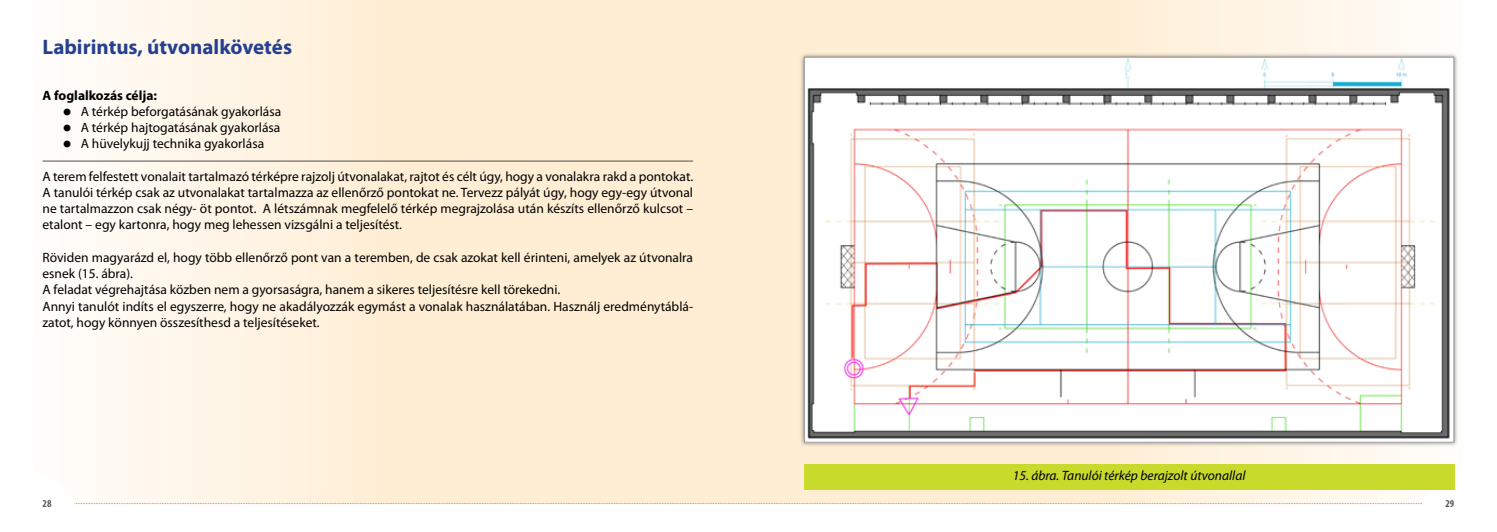
<style>
.page{position:relative;width:1497px;height:532px;background:#fff}
.page>*{position:absolute;margin:0;border:0;box-sizing:border-box;transform-origin:0 0}
.t1{font:700 21px "Myriad Pro";color:#25408f}
.t2{font:13.5px/16.2px "Myriad Pro";color:#000;text-align:justify}
.t3{font:italic 13.5px "Myriad Pro";color:#000}
.t4{font:700 13.5px "Myriad Pro";color:#000}
.t5{font:700 condensed 10.5px "Myriad Pro";color:#58595b}
</style>
<div class="page">
<div style="left:748px;top:0;width:715px;height:503px;background:linear-gradient(to right,#ffeaca,#fff9f1)"></div>
<div style="left:34px;top:0;width:714px;height:503px;background:linear-gradient(to right,#fff9f1,#ffeaca)"></div>
<svg style="left:34px;top:473px;width:1429px;height:31px"></svg>
<hr style="left:43px;top:161px;width:650px;height:1px;background:#4d4d4f">
<div style="left:799px;top:52px;width:659px;height:395px;background:#000;opacity:.45"></div>
<img style="left:806px;top:59px;width:646px;height:381px">
<div style="left:804px;top:463px;width:650px;height:26px;background:#c8da2b"></div>
<h1 class="t1" style="left:43px;top:33px;width:251px">Labirintus, útvonalkövetés</h1>
<p class="t4" style="left:43px;top:86px;width:116px">A foglalkozás célja:</p>
<p class="t2" style="left:64px;top:103px;width:219px">■ A térkép beforgatásának gyakorlása</p>
<p class="t2" style="left:64px;top:119px;width:218px">■ A térkép hajtogatásának gyakorlása</p>
<p class="t2" style="left:64px;top:135px;width:202px">■ A hüvelykujj technika gyakorlása</p>
<p class="t2" style="left:43px;top:168px;width:652px">A terem felfestett vonalait tartalmazó térképre rajzolj útvonalakat, rajtot és célt úgy, hogy a vonalakra rakd a pontokat.<br>A tanulói térkép csak az utvonalakat tartalmazza az ellenőrző pontokat ne. Tervezz pályát úgy, hogy egy-egy útvonal ne tartalmazzon csak négy- öt pontot. A létszámnak megfelelő térkép megrajzolása után készíts ellenőrző kulcsot – etalont – egy kartonra, hogy meg lehessen vizsgálni a teljesítést.</p>
<p class="t2" style="left:43px;top:249px;width:652px;text-align:left">Röviden magyarázd el, hogy több ellenőrző pont van a teremben, de csak azokat kell érinteni, amelyek az útvonalra esnek (15. ábra).<br>A feladat végrehajtása közben nem a gyorsaságra, hanem a sikeres teljesítésre kell törekedni.<br>Annyi tanulót indíts el egyszerre, hogy ne akadályozzák egymást a vonalak használatában. Használj eredménytáblá&shy;zatot, hogy könnyen összesíthesd a teljesítéseket.</p>
<p class="t3" style="left:1013px;top:467px;width:234px">15. ábra. Tanulói térkép berajzolt útvonallal</p>
<p class="t5" style="left:43px;top:496px;width:10px">28</p>
<p class="t5" style="left:1445px;top:496px;width:10px">29</p>
</div>
